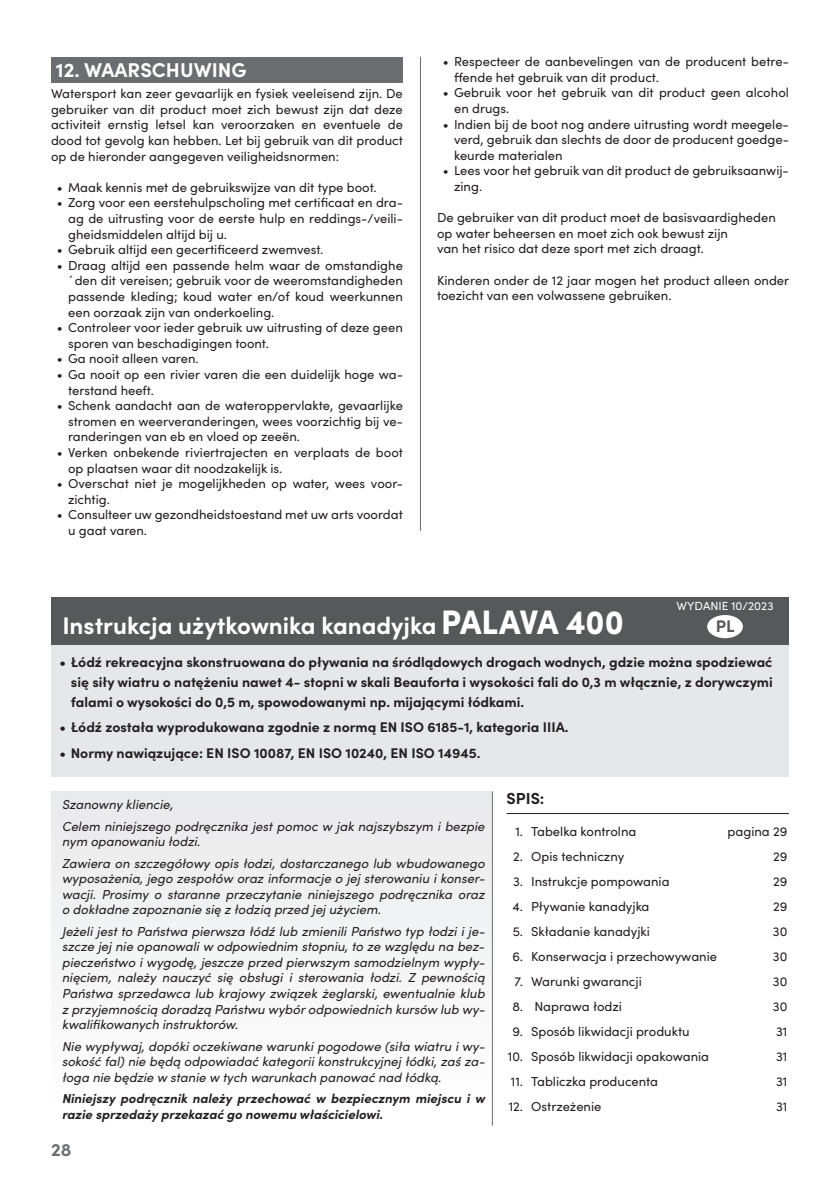
<style>
.page{position:relative;width:840px;height:1191px;background:#fff}
.page>*{position:absolute;margin:0;border:0;box-sizing:border-box;transform-origin:0 0}
.t1{font:700 24px "Sofia Pro";color:#fff}
.t2{font:700 20px "Sofia Pro";color:#fff}
.t3{font:700 18px "Sofia Pro";color:#6c6d70}
.t4{font:700 16.8px "Sofia Pro";color:#57585a}
.t5{font:700 16px "Sofia Pro";color:#231f20}
.t6{font:700 14px/20px "Sofia Pro";color:#231f20;text-align:justify}
.t7{font:13px/15.6px "Sofia Pro";color:#231f20}
.t8{font:italic 13px/15.6px "Sofia Pro";color:#231f20;text-align:justify}
.t9{font:italic 700 13px/15.6px "Sofia Pro";color:#231f20}
.t10{font:11.8px "Sofia Pro";color:#fff}
.s1{font-weight:900;font-size:34px}
</style>
<div class="page">
<div style="left:51px;top:597px;width:737px;height:48px;background:#57585a"></div>
<div style="left:51px;top:791px;width:441px;height:319px;background:#f3f4f4"></div>
<div style="left:51px;top:57px;width:352px;height:26px;background:#6c6d70"></div>
<hr style="left:420px;top:57px;width:1px;height:474px;background:#6c6d70">
<div style="left:51px;top:645px;width:737px;height:132px;background:#e6e7e9"></div>
<hr style="left:491px;top:791px;width:1px;height:334px;background:#6c6d70">
<hr style="left:506px;top:813px;width:282px;height:1px;background:#231f20">
<div style="left:706px;top:615px;width:36px;height:23px;background:#fff;border-radius:50%"></div>
<h2 class="t2" style="left:56px;top:54px;width:192px">12. WAARSCHUWING</h2>
<p class="t7" style="left:51px;top:85px;width:353px;text-align:justify">Watersport kan zeer gevaarlijk en fysiek veeleisend zijn. De gebruiker van dit product moet zich bewust zijn dat deze activiteit ernstig letsel kan veroorzaken en eventuele de dood tot gevolg kan hebben. Let bij gebruik van dit product op de hieronder aangegeven veiligheidsnormen:</p>
<p class="t7" style="left:57px;top:179px;width:321px">• Maak kennis met de gebruikswijze van dit type boot.</p>
<p class="t7" style="left:68px;top:194px;width:336px;text-align:justify;text-indent:-11px">• Zorg voor een eerstehulpscholing met certificaat en dra&shy;ag de uitrusting voor de eerste hulp en reddings-/veili&shy;gheidsmiddelen altijd bij u.</p>
<p class="t7" style="left:57px;top:241px;width:268px">• Gebruik altijd een gecertificeerd zwemvest.</p>
<p class="t7" style="left:68px;top:257px;width:336px;text-align:justify;text-indent:-11px">• Draag altijd een passende helm waar de omstandighe ´den dit vereisen; gebruik voor de weeromstandigheden passende kleding; koud water en/of koud weerkunnen een oorzaak zijn van onderkoeling.</p>
<p class="t7" style="left:68px;top:319px;width:336px;text-indent:-11px">• Controleer voor ieder gebruik uw uitrusting of deze geen sporen van beschadigingen toont.</p>
<p class="t7" style="left:57px;top:350px;width:143px">• Ga nooit alleen varen.</p>
<p class="t7" style="left:68px;top:366px;width:336px;text-indent:-11px">• Ga nooit op een rivier varen die een duidelijk hoge wa&shy;terstand heeft.</p>
<p class="t7" style="left:68px;top:397px;width:336px;text-align:justify;text-indent:-11px">• Schenk aandacht aan de wateroppervlakte, gevaarlijke stromen en weerveranderingen, wees voorzichtig bij ve&shy;randeringen van eb en vloed op zeeën.</p>
<p class="t7" style="left:68px;top:444px;width:336px;text-indent:-11px">• Verken onbekende riviertrajecten en verplaats de boot op plaatsen waar dit noodzakelijk is.</p>
<p class="t7" style="left:68px;top:475px;width:336px;text-indent:-11px">• Overschat niet je mogelijkheden op water, wees voor&shy;zichtig.</p>
<p class="t7" style="left:68px;top:506px;width:336px;text-indent:-11px">• Consulteer uw gezondheidstoestand met uw arts voordat u gaat varen.</p>
<p class="t7" style="left:454px;top:53px;width:336px;text-indent:-11px">• Respecteer de aanbevelingen van de producent betre&shy;ffende het gebruik van dit product.</p>
<p class="t7" style="left:454px;top:84px;width:336px;text-indent:-11px">• Gebruik voor het gebruik van dit product geen alcohol en drugs.</p>
<p class="t7" style="left:454px;top:115px;width:336px;text-align:justify;text-indent:-11px">• Indien bij de boot nog andere uitrusting wordt meegele&shy;verd, gebruik dan slechts de door de producent goedge&shy;keurde materialen</p>
<p class="t7" style="left:454px;top:162px;width:336px;text-indent:-11px">• Lees voor het gebruik van dit product de gebruiksaanwij&shy;zing.</p>
<p class="t7" style="left:437px;top:209px;width:340px">De gebruiker van dit product moet de basisvaardigheden op water beheersen en moet zich ook bewust zijn<br>van het risico dat deze sport met zich draagt.</p>
<p class="t7" style="left:437px;top:271px;width:353px">Kinderen onder de 12 jaar mogen het product alleen onder toezicht van een volwassene gebruiken.</p>
<p class="t10" style="left:676px;top:597px;width:98px">WYDANIE 10/2023</p>
<h1 class="t1" style="left:62px;top:606px;width:562px">Instrukcja użytkownika kanadyjka <span class="s1">PALAVA 400</span></h1>
<p class="t4" style="left:715px;top:613px;width:20px">PL</p>
<p class="t6" style="left:71px;top:650px;width:703px;text-indent:-11px">• Łódź rekreacyjna skonstruowana do pływania na śródlądowych drogach wodnych, gdzie można spodziewać się siły wiatru o natężeniu nawet 4- stopni w skali Beauforta i wysokości fali do 0,3 m włącznie, z dorywczymi falami o wysokości do 0,5 m, spowodowanymi np. mijającymi łódkami.</p>
<p class="t6" style="left:60px;top:716px;width:510px">• Łódź została wyprodukowana zgodnie z normą EN ISO 6185-1, kategoria IIIA.</p>
<p class="t6" style="left:60px;top:742px;width:422px">• Normy nawiązujące: EN ISO 10087, EN ISO 10240, EN ISO 14945.</p>
<p class="t8" style="left:62px;top:793px;width:424px;line-height:21.2px">Szanowny kliencie,<br>Celem niniejszego podręcznika jest pomoc w jak najszybszym i bezpie</p>
<p class="t8" style="left:62px;top:830px;width:424px;line-height:21.2px">nym opanowaniu łodzi.<br>Zawiera on szczegółowy opis łodzi, dostarczanego lub wbudowanego</p>
<p class="t8" style="left:62px;top:870px;width:424px">wyposażenia, jego zespołów oraz informacje o jej sterowaniu i konser&shy;wacji. Prosimy o staranne przeczytanie niniejszego podręcznika oraz o dokładne zapoznanie się z łodzią przed jej użyciem.</p>
<p class="t8" style="left:62px;top:922px;width:424px">Jeżeli jest to Państwa pierwsza łódź lub zmienili Państwo typ łodzi i je&shy;szcze jej nie opanowali w odpowiednim stopniu, to ze względu na bez&shy;pieczeństwo i wygodę, jeszcze przed pierwszym samodzielnym wypły&shy;nięciem, należy nauczyć się obsługi i sterowania łodzi. Z pewnością Państwa sprzedawca lub krajowy związek żeglarski, ewentualnie klub z przyjemnością doradzą Państwu wybór odpowiednich kursów lub wy&shy;kwalifikowanych instruktorów.</p>
<p class="t8" style="left:62px;top:1037px;width:424px">Nie wypływaj, dopóki oczekiwane warunki pogodowe (siła wiatru i wy&shy;sokość fal) nie będą odpowiadać kategorii konstrukcyjnej łódki, zaś za&shy;łoga nie będzie w stanie w tych warunkach panować nad łódką.</p>
<p class="t9" style="left:62px;top:1089px;width:424px">Niniejszy podręcznik należy przechować w bezpiecznym miejscu i w razie sprzedaży przekazać go nowemu właścicielowi.</p>
<h3 class="t3" style="left:51px;top:1135px;width:22px">28</h3>
<p class="t5" style="left:506px;top:786px;width:39px">SPIS:</p>
<p class="t7" style="left:515px;top:822px;width:122px">1. Tabelka kontrolna</p>
<p class="t7" style="left:727px;top:822px;width:61px">pagina 29</p>
<p class="t7" style="left:513px;top:847px;width:112px">2. Opis techniczny</p>
<p class="t7" style="left:772px;top:847px;width:16px">29</p>
<p class="t7" style="left:513px;top:872px;width:158px">3. Instrukcje pompowania</p>
<p class="t7" style="left:772px;top:872px;width:16px">29</p>
<p class="t7" style="left:512px;top:897px;width:138px">4. Pływanie kanadyjka</p>
<p class="t7" style="left:772px;top:897px;width:16px">29</p>
<p class="t7" style="left:512px;top:922px;width:139px">5. Składanie kanadyjki</p>
<p class="t7" style="left:772px;top:922px;width:16px">30</p>
<p class="t7" style="left:512px;top:947px;width:206px">6. Konserwacja i przechowywanie</p>
<p class="t7" style="left:772px;top:947px;width:16px">30</p>
<p class="t7" style="left:514px;top:972px;width:129px">7. Warunki gwarancji</p>
<p class="t7" style="left:772px;top:972px;width:16px">30</p>
<p class="t7" style="left:512px;top:997px;width:111px">8. Naprawa łodzi</p>
<p class="t7" style="left:772px;top:997px;width:16px">30</p>
<p class="t7" style="left:512px;top:1022px;width:178px">9. Sposób likwidacji produktu</p>
<p class="t7" style="left:775px;top:1022px;width:13px">31</p>
<p class="t7" style="left:507px;top:1047px;width:203px">10. Sposób likwidacji opakowania</p>
<p class="t7" style="left:775px;top:1047px;width:13px">31</p>
<p class="t7" style="left:510px;top:1072px;width:149px">11. Tabliczka producenta</p>
<p class="t7" style="left:775px;top:1072px;width:13px">31</p>
<p class="t7" style="left:508px;top:1097px;width:94px">12. Ostrzeżenie</p>
<p class="t7" style="left:775px;top:1097px;width:13px">31</p>
</div>
